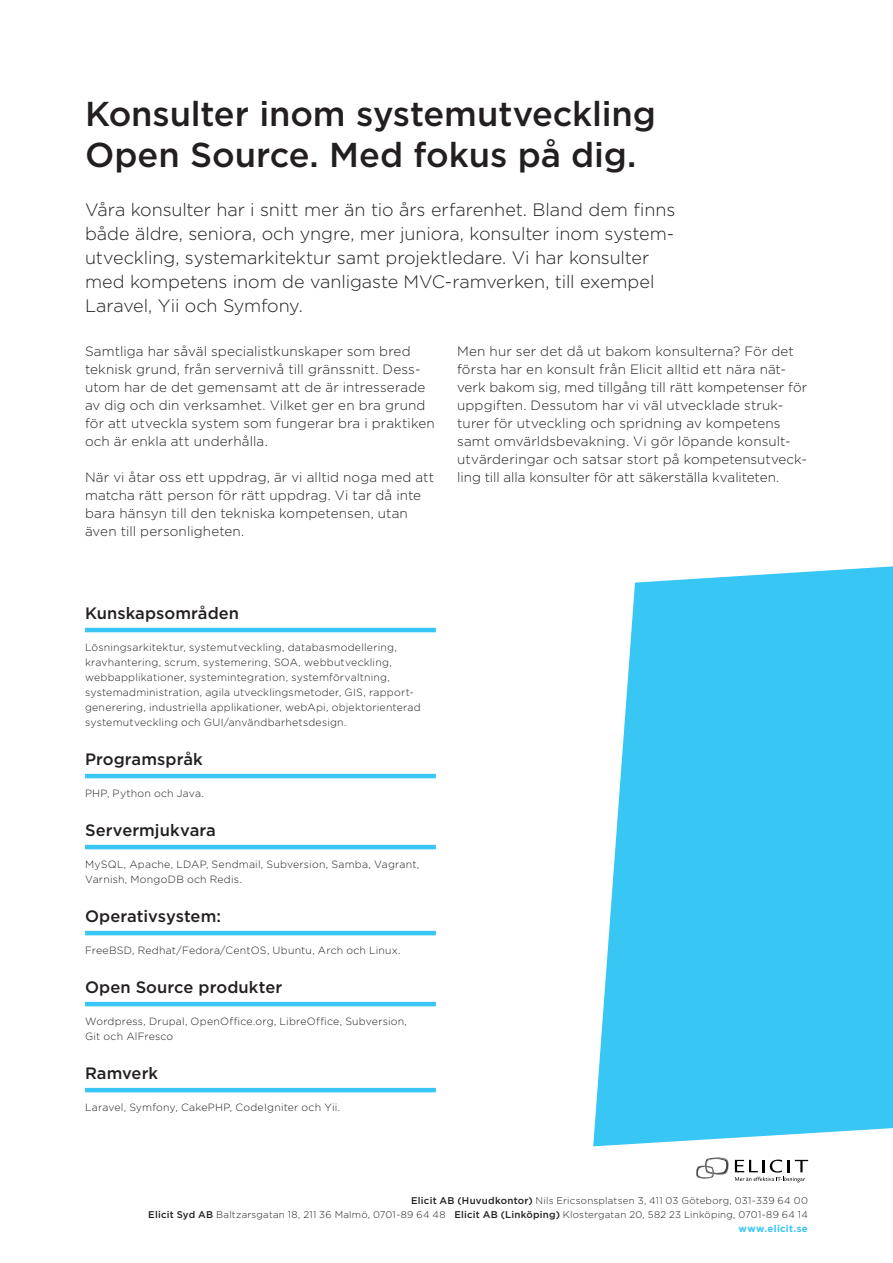
<style>
.page{position:relative;width:893px;height:1263px;background:#fff}
.page>*{position:absolute;margin:0;border:0;box-sizing:border-box;transform-origin:0 0}
.t1{font:500 34.5px/40.5px "Gotham HTF";letter-spacing:-.005em;color:#231f20}
.t2{font:300 18px/24px "Gotham HTF";letter-spacing:-.005em;color:#231f20}
.t3{font:500 16.5px "Gotham HTF";letter-spacing:.005em;color:#231f20}
.t4{font:300 13.5px/18px "Gotham HTF";letter-spacing:.01em;color:#231f20}
.t5{font:300 10.5px/15px "Gotham HTF";letter-spacing:.02em;color:#231f20}
.t6{font:300 9.75px/14.2px "Gotham HTF";letter-spacing:.025em;color:#231f20;text-align:right}
.s1{font-weight:500}
.s2{font-weight:700;color:#38c6f4}
</style>
<div class="page">
<svg style="left:594px;top:566px;width:299px;height:561px;background:#48caf4"></svg>
<hr style="left:85px;top:628px;width:351px;height:4px;background:#38c6f4">
<hr style="left:85px;top:774px;width:351px;height:4px;background:#38c6f4">
<hr style="left:85px;top:845px;width:351px;height:4px;background:#38c6f4">
<hr style="left:85px;top:931px;width:351px;height:4px;background:#38c6f4">
<hr style="left:85px;top:1002px;width:351px;height:4px;background:#38c6f4">
<hr style="left:85px;top:1088px;width:351px;height:4px;background:#38c6f4">
<svg style="left:593px;top:1127px;width:300px;height:56px"></svg>
<svg style="left:735px;top:1159px;width:73px;height:23px"></svg>
<svg style="left:696px;top:1157px;width:33px;height:23px"></svg>
<h1 class="t1" style="left:85px;top:93px;width:572px">Konsulter inom systemutveckling<br>Open Source. Med fokus på dig.</h1>
<p class="t2" style="left:85px;top:198px;width:592px">Våra konsulter har i snitt mer än tio års erfarenhet. Bland dem finns både äldre, seniora, och yngre, mer juniora, konsulter inom system&shy;utveckling, systemarkitektur samt projektledare. Vi har konsulter med kompetens inom de vanligaste MVC-ramverken, till exempel Laravel, Yii och Symfony.</p>
<p class="t4" style="left:85px;top:342px;width:351px">Samtliga har såväl specialistkunskaper som bred teknisk grund, från servernivå till gränssnitt. Dess&shy;utom har de det gemensamt att de är intresserade av dig och din verksamhet. Vilket ger en bra grund för att utveckla system som fungerar bra i praktiken och är enkla att underhålla.</p>
<p class="t4" style="left:85px;top:468px;width:351px">När vi åtar oss ett uppdrag, är vi alltid noga med att matcha rätt person för rätt uppdrag. Vi tar då inte bara hänsyn till den tekniska kompetensen, utan även till personligheten.</p>
<p class="t4" style="left:457px;top:342px;width:352px">Men hur ser det då ut bakom konsulterna? För det första har en konsult från Elicit alltid ett nära nät&shy;verk bakom sig, med tillgång till rätt kompetenser för uppgiften. Dessutom har vi väl utvecklade struk&shy;turer för utveckling och spridning av kompetens samt omvärldsbevakning. Vi gör löpande konsult&shy;utvärderingar och satsar stort på kompetensutveck&shy;ling till alla konsulter för att säkerställa kvaliteten.</p>
<p class="t3" style="left:85px;top:604px;width:156px">Kunskapsområden</p>
<p class="t5" style="left:85px;top:640px;width:337px">Lösningsarkitektur, systemutveckling, databasmodellering, kravhantering, scrum, systemering, SOA, webbutveckling, webbapplikationer, systemintegration, systemförvaltning, systemadministration, agila utvecklingsmetoder, GIS, rapport&shy;generering, industriella applikationer, webApi, objektorienterad systemutveckling och GUI/användbarhetsdesign.</p>
<p class="t3" style="left:85px;top:750px;width:119px">Programspråk</p>
<p class="t5" style="left:85px;top:786px;width:120px">PHP, Python och Java.</p>
<p class="t3" style="left:85px;top:821px;width:132px">Servermjukvara</p>
<p class="t5" style="left:85px;top:857px;width:336px">MySQL, Apache, LDAP, Sendmail, Subversion, Samba, Vagrant,<br>Varnish, MongoDB och Redis.</p>
<p class="t3" style="left:85px;top:907px;width:138px">Operativsystem:</p>
<p class="t5" style="left:85px;top:943px;width:317px">FreeBSD, Redhat/Fedora/CentOS, Ubuntu, Arch och Linux.</p>
<p class="t3" style="left:85px;top:978px;width:199px">Open Source produkter</p>
<p class="t5" style="left:85px;top:1014px;width:323px">Wordpress, Drupal, OpenOffice.org, LibreOffice, Subversion,<br>Git och AlFresco</p>
<p class="t3" style="left:85px;top:1064px;width:75px">Ramverk</p>
<p class="t5" style="left:85px;top:1100px;width:257px">Laravel, Symfony, CakePHP, CodeIgniter och Yii.</p>
<p class="t6" style="left:148px;top:1193px;width:661px"><span class="s1">Elicit AB (Huvudkontor)</span> Nils Ericsonsplatsen 3, 411 03 Göteborg, 031-339 64 00<br><span class="s1">Elicit Syd AB</span> Baltzarsgatan 18, 211 36 Malmö, 0701-89 64 48 <span class="s1">Elicit AB (Linköping)</span> Klostergatan 20, 582 23 Linköping, 0701-89 64 14 <span class="s2">www.elicit.se</span></p>
</div>
